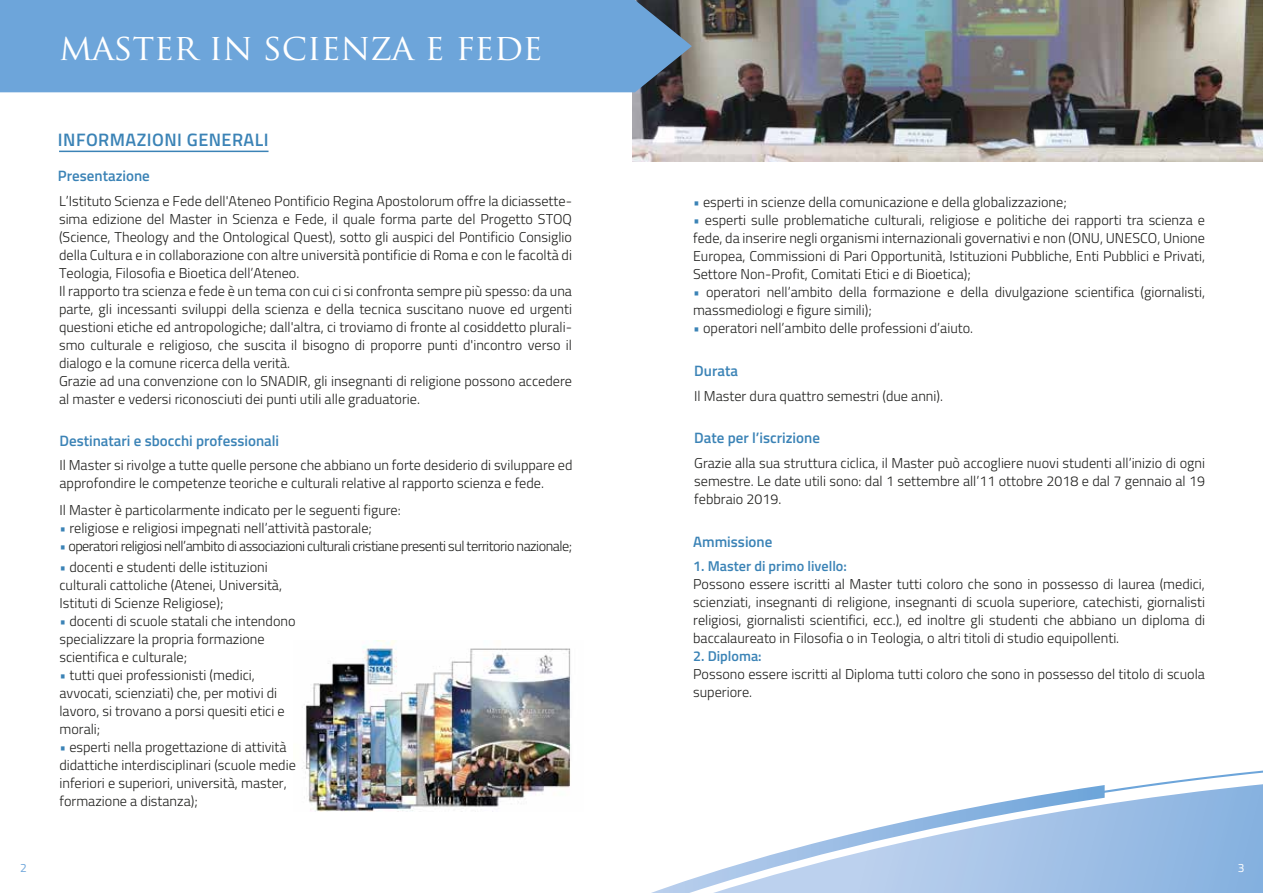
<style>
.page{position:relative;width:1263px;height:893px;background:#fff}
.page>*{position:absolute;margin:0;border:0;box-sizing:border-box;transform-origin:0 0}
.t1{font:36px "Trajan Pro";letter-spacing:-.01em;color:#fff}
.t2{font:600 18px/27px "Titillium";color:#fff}
.t3{font:600 18px "Titillium";letter-spacing:.025em;color:#3b83b6}
.t4{font:600 15px "Titillium";color:#3b83b6}
.t5{font:300 14.25px/18px "Titillium";color:#1d1d1b}
.t6{font:300 14.25px "Titillium";letter-spacing:-.035em;color:#1d1d1b}
.t7{font:600 14.25px "Titillium";color:#3b83b6}
.t8{font:12px "Titillium";color:#6da5da}
.t9{font:12px "Titillium";color:#fff}
.s1{color:#3b83b6}
</style>
<div class="page">
<svg style="left:1105px;top:770px;width:158px;height:123px;fill:#92b8e3"></svg>
<svg style="left:651px;top:785px;width:454px;height:108px"></svg>
<img style="left:302px;top:640px;width:269px;height:172px">
<img style="left:632px;top:0;width:631px;height:161px">
<div style="left:0;top:0;width:692px;height:92px;background:#6da5da"></div>
<hr style="left:59px;top:151px;width:209px;height:1px;background:#3b83b6">
<p class="t2" style="left:65px;top:21px;width:311px">Corso Intensivo per la Formazione<br>di Direttori di Esercizi Spirituali Ignaziani</p>
<h1 class="t1" style="left:59px;top:24px;width:485px">MASTER IN SCIENZA E FEDE</h1>
<p class="t3" style="left:58px;top:126px;width:212px">INFORMAZIONI GENERALI</p>
<p class="t4" style="left:58px;top:164px;width:93px">Presentazione</p>
<p class="t5" style="left:59px;top:191px;width:515px">L’Istituto Scienza e Fede dell'Ateneo Pontificio Regina Apostolorum offre la diciassette&shy;sima edizione del Master in Scienza e Fede, il quale forma parte del Progetto STOQ (Science, Theology and the Ontological Quest), sotto gli auspici del Pontificio Consiglio della Cultura e in collaborazione con altre università pontificie di Roma e con le facoltà di Teologia, Filosofia e Bioetica dell’Ateneo.<br>Il rapporto tra scienza e fede è un tema con cui ci si confronta sempre più spesso: da una parte, gli incessanti sviluppi della scienza e della tecnica suscitano nuove ed urgenti questioni etiche ed antropologiche; dall'altra, ci troviamo di fronte al cosiddetto plurali&shy;smo culturale e religioso, che suscita il bisogno di proporre punti d'incontro verso il dialogo e la comune ricerca della verità.<br>Grazie ad una convenzione con lo SNADIR, gli insegnanti di religione possono accedere al master e vedersi riconosciuti dei punti utili alle graduatorie.</p>
<p class="t4" style="left:59px;top:430px;width:221px">Destinatari e sbocchi professionali</p>
<p class="t5" style="left:59px;top:456px;width:514px">Il Master si rivolge a tutte quelle persone che abbiano un forte desiderio di sviluppare ed approfondire le competenze teoriche e culturali relative al rapporto scienza e fede.</p>
<p class="t5" style="left:59px;top:500px;width:343px">Il Master è particolarmente indicato per le seguenti figure:</p>
<p class="t5" style="left:59px;top:518px;width:314px"><span class="s1">•</span> religiose e religiosi impegnati nell’attività pastorale;</p>
<p class="t6" style="left:59px;top:536px;width:514px"><span class="s1">•</span> operatori religiosi nell’ambito di associazioni culturali cristiane presenti sul territorio nazionale;</p>
<p class="t5" style="left:59px;top:557px;width:224px"><span class="s1">•</span> docenti e studenti delle istituzioni culturali cattoliche (Atenei, Università,<br>Istituti di Scienze Religiose);</p>
<p class="t5" style="left:59px;top:611px;width:238px"><span class="s1">•</span> docenti di scuole statali che intendono specializzare la propria formazione scientifica e culturale;</p>
<p class="t5" style="left:59px;top:665px;width:227px"><span class="s1">•</span> tutti quei professionisti (medici, avvocati, scienziati) che, per motivi di lavoro, si trovano a porsi quesiti etici e morali;</p>
<p class="t5" style="left:59px;top:737px;width:238px"><span class="s1">•</span> esperti nella progettazione di attività didattiche interdisciplinari (scuole medie inferiori e superiori, università, master, formazione a distanza);</p>
<p class="t5" style="left:693px;top:192px;width:375px"><span class="s1">•</span> esperti in scienze della comunicazione e della globalizzazione;</p>
<p class="t5" style="left:693px;top:210px;width:513px;text-align:justify"><span class="s1">•</span> esperti sulle problematiche culturali, religiose e politiche dei rapporti tra scienza e fede, da inserire negli organismi internazionali governativi e non (ONU, UNESCO, Unione Europea, Commissioni di Pari Opportunità, Istituzioni Pubbliche, Enti Pubblici e Privati, Settore Non-Profit, Comitati Etici e di Bioetica);</p>
<p class="t5" style="left:693px;top:282px;width:513px"><span class="s1">•</span> operatori nell’ambito della formazione e della divulgazione scientifica (giornalisti, massmediologi e figure simili);</p>
<p class="t5" style="left:693px;top:318px;width:282px"><span class="s1">•</span> operatori nell’ambito delle professioni d’aiuto.</p>
<p class="t4" style="left:694px;top:360px;width:45px">Durata</p>
<p class="t5" style="left:694px;top:386px;width:250px">Il Master dura quattro semestri (due anni).</p>
<p class="t4" style="left:694px;top:427px;width:127px">Date per l’iscrizione</p>
<p class="t5" style="left:694px;top:453px;width:512px;text-align:justify">Grazie alla sua struttura ciclica, il Master può accogliere nuovi studenti all’inizio di ogni semestre. Le date utili sono: dal 1 settembre all’11 ottobre 2018 e dal 7 gennaio al 19 febbraio 2019.</p>
<p class="t4" style="left:693px;top:530px;width:81px">Ammissione</p>
<p class="t7" style="left:693px;top:556px;width:155px">1. Master di primo livello:</p>
<p class="t5" style="left:693px;top:575px;width:513px;text-align:justify">Possono essere iscritti al Master tutti coloro che sono in possesso di laurea (medici, scienziati, insegnanti di religione, insegnanti di scuola superiore, catechisti, giornalisti religiosi, giornalisti scientifici, ecc.), ed inoltre gli studenti che abbiano un diploma di baccalaureato in Filosofia o in Teologia, o altri titoli di studio equipollenti.</p>
<p class="t7" style="left:693px;top:646px;width:70px">2. Diploma:</p>
<p class="t5" style="left:693px;top:665px;width:513px">Possono essere iscritti al Diploma tutti coloro che sono in possesso del titolo di scuola superiore.</p>
<p class="t8" style="left:20px;top:859px;width:8px">2</p>
<p class="t9" style="left:1238px;top:859px;width:8px">3</p>
</div>
